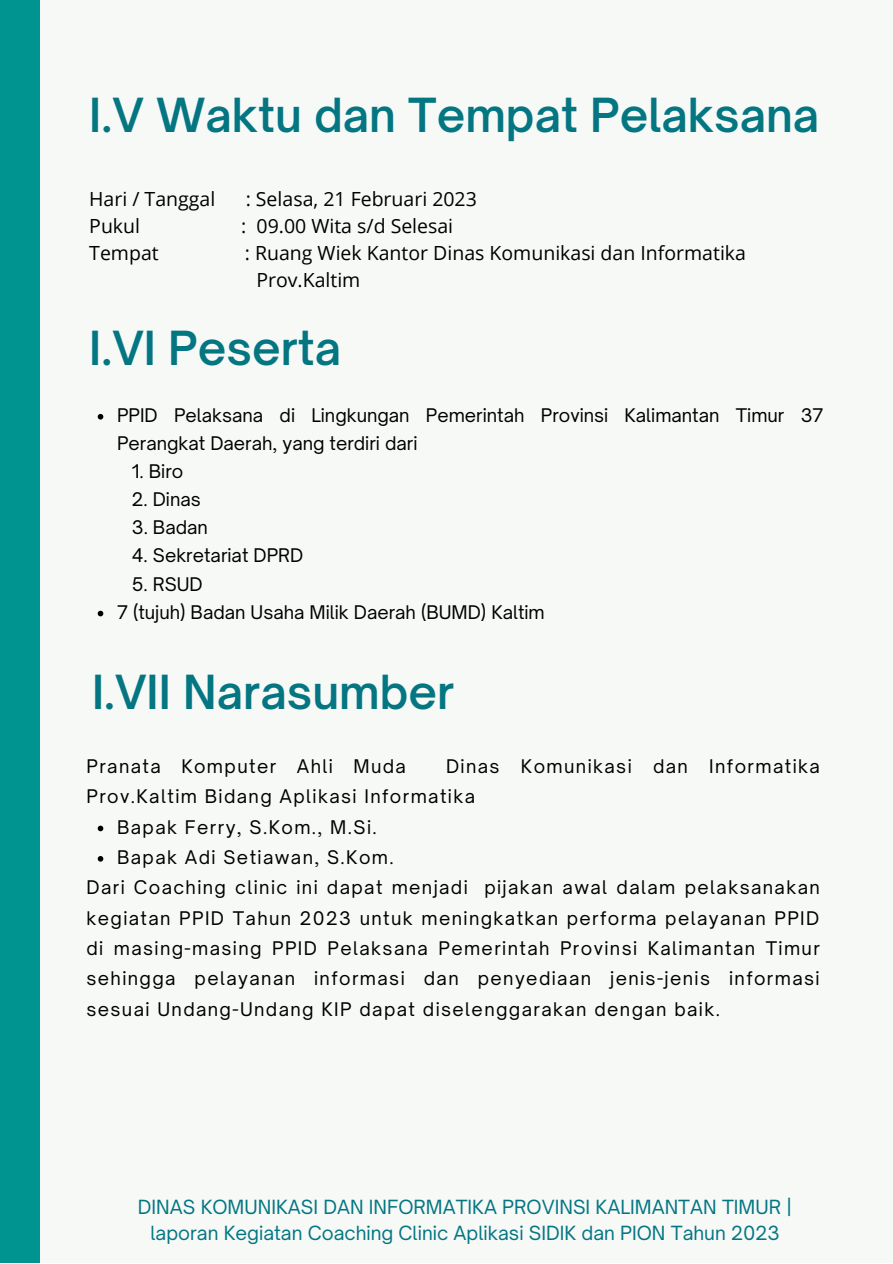
<style>
.page{position:relative;width:893px;height:1264px;background:#fff}
.page>*{position:absolute;margin:0;border:0;box-sizing:border-box;transform-origin:0 0}
.t1{font:600 45px "Open Sauce One";color:#037682}
.t2{font:19.5px/27px "Open Sans";color:#000}
.t3{font:18.75px/25.8px "Open Sauce One";color:#037682;text-align:center}
.t4{font:18px/30.3px "Open Sauce One";letter-spacing:.075em;color:#000}
.t5{font:18px/28px "Open Sauce One";color:#000}
</style>
<div class="page">
<div style="left:0;top:0;width:892px;height:1262px;background:#f7f9f7"></div>
<div style="left:0;top:0;width:39px;height:1262px;background:#009490"></div>
<svg style="left:98px;top:414px;width:5px;height:5px"></svg>
<svg style="left:98px;top:610px;width:5px;height:6px"></svg>
<svg style="left:98px;top:825px;width:5px;height:6px"></svg>
<svg style="left:98px;top:856px;width:5px;height:5px"></svg>
<h1 class="t1" style="left:89px;top:87px;width:731px">I.V Waktu dan Tempat Pelaksana</h1>
<p class="t2" style="left:89px;top:185px;width:127px">Hari / Tanggal</p>
<p class="t2" style="left:246px;top:185px;width:233px">: Selasa, 21 Februari 2023</p>
<p class="t2" style="left:89px;top:212px;width:52px">Pukul</p>
<p class="t2" style="left:241px;top:212px;width:213px">: 09.00 Wita s/d Selesai</p>
<p class="t2" style="left:89px;top:239px;width:71px">Tempat</p>
<p class="t2" style="left:256px;top:239px;width:491px;text-indent:-11px">: Ruang Wiek Kantor Dinas Komunikasi dan Informatika<br>Prov.Kaltim</p>
<h1 class="t1" style="left:89px;top:320px;width:253px">I.VI Peserta</h1>
<p class="t5" style="left:117px;top:401px;width:708px">PPID Pelaksana di Lingkungan Pemerintah Provinsi Kalimantan Timur 37<br>Perangkat Daerah, yang terdiri dari</p>
<p class="t4" style="left:132px;top:456px;width:53px">1. Biro</p>
<p class="t4" style="left:132px;top:484px;width:70px">2. Dinas</p>
<p class="t4" style="left:132px;top:512px;width:78px">3. Badan</p>
<p class="t5" style="left:132px;top:541px;width:173px">4. Sekretariat DPRD</p>
<p class="t4" style="left:132px;top:568px;width:72px">5. RSUD</p>
<p class="t5" style="left:117px;top:597px;width:429px">7 (tujuh) Badan Usaha Milik Daerah (BUMD) Kaltim</p>
<h1 class="t1" style="left:92px;top:664px;width:364px">I.VII Narasumber</h1>
<p class="t4" style="left:86px;top:750px;width:321px">Pranata Komputer Ahli Muda</p>
<p class="t4" style="left:86px;top:750px;width:734px;text-indent:359px">Dinas Komunikasi dan Informatika<br>Prov.Kaltim Bidang Aplikasi Informatika</p>
<p class="t4" style="left:117px;top:811px;width:278px">Bapak Ferry, S.Kom., M.Si.<br>Bapak Adi Setiawan, S.Kom.</p>
<p class="t4" style="left:86px;top:872px;width:734px;text-align:justify">Dari Coaching clinic ini dapat menjadi pijakan awal dalam pelaksanakan kegiatan PPID Tahun 2023 untuk meningkatkan performa pelayanan PPID di masing-masing PPID Pelaksana Pemerintah Provinsi Kalimantan Timur sehingga pelayanan informasi dan penyediaan jenis-jenis informasi sesuai Undang-Undang KIP dapat diselenggarakan dengan baik.</p>
<p class="t3" style="left:138px;top:1193px;width:656px">DINAS KOMUNIKASI DAN INFORMATIKA PROVINSI KALIMANTAN TIMUR | laporan Kegiatan Coaching Clinic Aplikasi SIDIK dan PION Tahun 2023</p>
</div>
